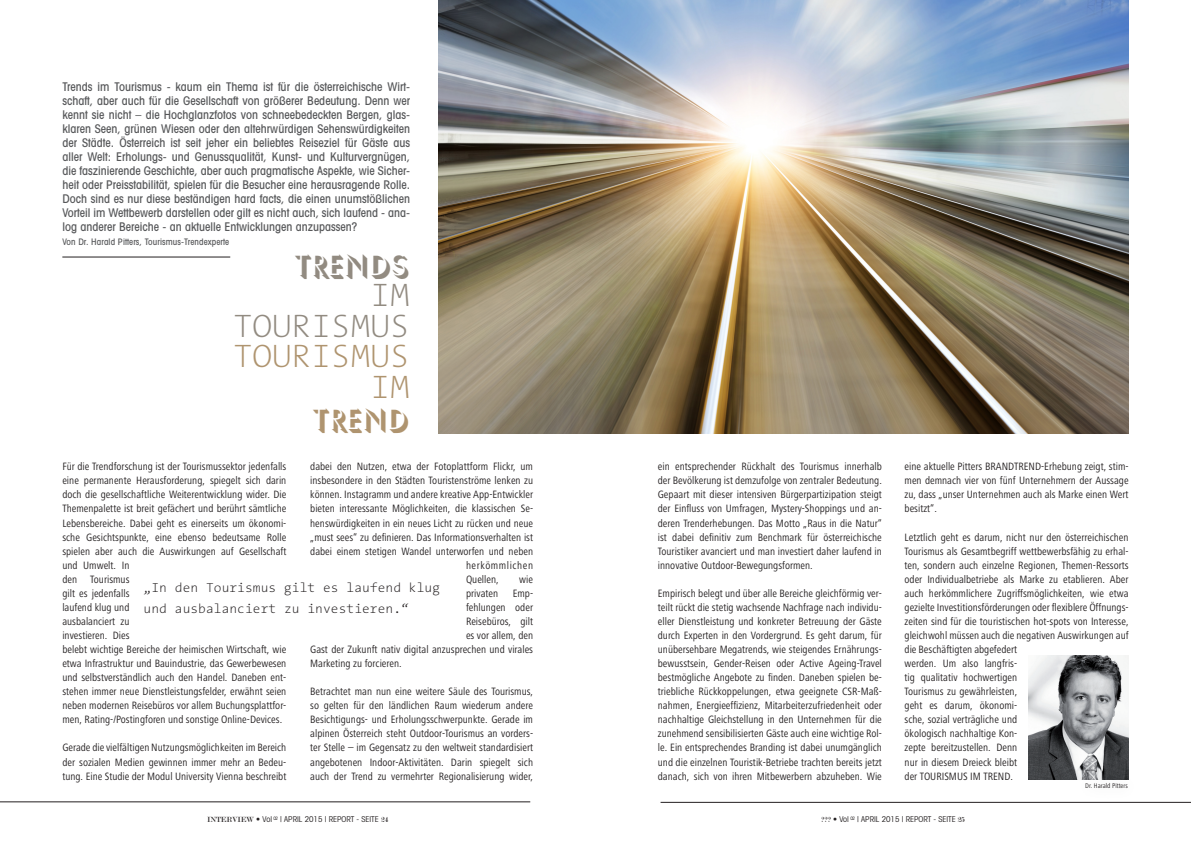
<style>
.page{position:relative;width:1191px;height:842px;background:#fff}
.page>*{position:absolute;margin:0;border:0;box-sizing:border-box;transform-origin:0 0}
.t1{font:200 32.7px "The Sans Mono";color:#928b81}
.t2{font:200 32.7px "The Sans Mono";color:#af946f}
.t3{font:32.7px "Umbra";color:#928b81}
.t4{font:32.7px "Umbra";color:#af946f}
.t5{font:200 13px/21px "The Sans Mono";color:#231f20}
.t6{font:500 condensed 12px/14px "Avant Garde";color:#57585a;text-align:justify}
.t7{font:condensed 11px/14.1px "Frutiger Next LT";color:#231f20;text-align:justify}
.t8{font:condensed 11px "Frutiger Next LT";letter-spacing:.05em;color:#231f20}
.t9{font:500 condensed 9px "Avant Garde";letter-spacing:.01em;color:#57585a}
.t10{font:condensed 8px "Avant Garde";color:#231f20}
.t11{font:condensed 7px "Frutiger Next LT";color:#231f20}
.s1{font-family:"Modern";font-stretch:normal}
</style>
<div class="page">
<hr style="left:660px;top:802px;width:531px;height:1px;background:#231f20">
<hr style="left:0;top:802px;width:530px;height:1px;background:#231f20">
<img style="left:438px;top:0;width:690px;height:434px">
<hr style="left:62px;top:257px;width:168px;height:1px;background:#231f20">
<img style="left:1028px;top:655px;width:100px;height:124px">
<div style="left:1074px;top:771px;width:66px;height:31px;background:#231f20;opacity:.22"></div>
<p class="t6" style="left:62px;top:79px;width:349px">Trends im Tourismus - kaum ein Thema ist für die österreichische Wirt&shy;schaft, aber auch für die Gesellschaft von größerer Bedeutung. Denn wer kennt sie nicht – die Hochglanzfotos von schneebedeckten Bergen, glas&shy;klaren Seen, grünen Wiesen oder den altehrwürdigen Sehenswürdigkeiten der Städte. Österreich ist seit jeher ein beliebtes Reiseziel für Gäste aus aller Welt: Erholungs- und Genussqualität, Kunst- und Kulturvergnügen, die faszinierende Geschichte, aber auch pragmatische Aspekte, wie Sicher&shy;heit oder Preisstabilität, spielen für die Besucher eine herausragende Rolle.<br>Doch sind es nur diese beständigen hard facts, die einen unumstößlichen Vorteil im Wettbewerb darstellen oder gilt es nicht auch, sich laufend - ana&shy;log anderer Bereiche - an aktuelle Entwicklungen anzupassen?</p>
<p class="t9" style="left:62px;top:236px;width:168px">Von Dr. Harald Pitters, Tourismus-Trendexperte</p>
<p class="t3" style="left:296px;top:246px;width:115px">TRENDS</p>
<p class="t1" style="left:370px;top:277px;width:41px">IM</p>
<p class="t1" style="left:233px;top:307px;width:178px">TOURISMUS</p>
<p class="t2" style="left:233px;top:338px;width:178px">TOURISMUS</p>
<p class="t2" style="left:370px;top:369px;width:41px">IM</p>
<p class="t4" style="left:315px;top:400px;width:97px">TREND</p>
<p class="t7" style="left:62px;top:460px;width:225px;text-align:left">Für die Trendforschung ist der Tourismussektor jedenfalls eine permanente Herausforderung, spiegelt sich darin doch die gesellschaftliche Weiterentwicklung wider. Die Themenpalette ist breit gefächert und berührt sämtliche Lebensbereiche. Dabei geht es einerseits um ökonomi&shy;sche Gesichtspunkte, eine ebenso bedeutsame Rolle spielen aber auch die Auswirkungen auf Gesellschaft und Umwelt. In<br>den Tourismus<br>gilt es jedenfalls<br>laufend klug und<br>ausbalanciert zu<br>investieren. Dies<br>belebt wichtige Bereiche der heimischen Wirtschaft, wie etwa Infrastruktur und Bauindustrie, das Gewerbewesen und selbstverständlich auch den Handel. Daneben ent&shy;stehen immer neue Dienstleistungsfelder, erwähnt seien neben modernen Reisebüros vor allem Buchungsplattfor&shy;men, Rating-/Postingforen und sonstige Online-Devices.</p>
<p class="t7" style="left:62px;top:741px;width:225px">Gerade die vielfältigen Nutzungsmöglichkeiten im Bereich der sozialen Medien gewinnen immer mehr an Bedeu&shy;tung. Eine Studie der Modul University Vienna beschreibt</p>
<p class="t7" style="left:310px;top:460px;width:224px">dabei den Nutzen, etwa der Fotoplattform Flickr, um</p>
<p class="t7" style="left:310px;top:474px;width:224px">insbesondere in den Städten Touristenströme lenken zu</p>
<p class="t7" style="left:310px;top:488px;width:224px">können. Instagramm und andere kreative App-Entwickler</p>
<p class="t7" style="left:310px;top:502px;width:224px">bieten interessante Möglichkeiten, die klassischen Se-</p>
<p class="t7" style="left:310px;top:516px;width:224px">henswürdigkeiten in ein neues Licht zu rücken und neue</p>
<p class="t7" style="left:310px;top:530px;width:224px">„must sees“ zu definieren. Das Informationsverhalten ist</p>
<p class="t7" style="left:310px;top:544px;width:224px">dabei einem stetigen Wandel unterworfen und neben</p>
<p class="t8" style="left:466px;top:559px;width:69px">herkömmlichen</p>
<p class="t7" style="left:466px;top:572px;width:34px">Quellen,</p>
<p class="t7" style="left:519px;top:572px;width:15px">wie</p>
<p class="t7" style="left:466px;top:586px;width:34px">privaten</p>
<p class="t7" style="left:512px;top:586px;width:22px">Emp-</p>
<p class="t7" style="left:466px;top:600px;width:69px">fehlungen oder</p>
<p class="t7" style="left:466px;top:614px;width:69px">Reisebüros, gilt</p>
<p class="t7" style="left:466px;top:628px;width:69px">es vor allem, den</p>
<p class="t7" style="left:310px;top:642px;width:224px">Gast der Zukunft nativ digital anzusprechen und virales</p>
<p class="t7" style="left:310px;top:656px;width:93px">Marketing zu forcieren.</p>
<p class="t7" style="left:310px;top:685px;width:224px">Betrachtet man nun eine weitere Säule des Tourismus, so gelten für den ländlichen Raum wiederum andere Besichtigungs- und Erholungsschwerpunkte. Gerade im alpinen Österreich steht Outdoor-Tourismus an vorders&shy;ter Stelle – im Gegensatz zu den weltweit standardisiert angebotenen Indoor-Aktivitäten. Darin spiegelt sich auch der Trend zu vermehrter Regionalisierung wider,</p>
<p class="t5" style="left:144px;top:578px;width:298px">„In den Tourismus gilt es laufend klug und ausbalanciert zu investieren.“</p>
<p class="t10" style="left:207px;top:815px;width:183px"><span class="s1">INTERVIEW</span> • Vol <sup>02</sup> | APRIL 2015 | REPORT - SEITE <span class="s1">24</span></p>
<p class="t7" style="left:658px;top:460px;width:225px">ein entsprechender Rückhalt des Tourismus innerhalb der Bevölkerung ist demzufolge von zentraler Bedeutung.<br>Gepaart mit dieser intensiven Bürgerpartizipation steigt der Einfluss von Umfragen, Mystery-Shoppings und an&shy;deren Trenderhebungen. Das Motto „Raus in die Natur“ ist dabei definitiv zum Benchmark für österreichische Touristiker avanciert und man investiert daher laufend in innovative Outdoor-Bewegungsformen.</p>
<p class="t7" style="left:658px;top:586px;width:225px">Empirisch belegt und über alle Bereiche gleichförmig ver&shy;teilt rückt die stetig wachsende Nachfrage nach individu&shy;eller Dienstleistung und konkreter Betreuung der Gäste durch Experten in den Vordergrund. Es geht darum, für unübersehbare Megatrends, wie steigendes Ernährungs&shy;bewusstsein, Gender-Reisen oder Active Ageing-Travel bestmögliche Angebote zu finden. Daneben spielen be&shy;triebliche Rückkoppelungen, etwa geeignete CSR-Maß&shy;nahmen, Energieeffizienz, Mitarbeiterzufriedenheit oder nachhaltige Gleichstellung in den Unternehmen für die zunehmend sensibilisierten Gäste auch eine wichtige Rol&shy;le. Ein entsprechendes Branding ist dabei unumgänglich und die einzelnen Touristik-Betriebe trachten bereits jetzt danach, sich von ihren Mitbewerbern abzuheben. Wie</p>
<p class="t7" style="left:904px;top:460px;width:225px">eine aktuelle Pitters BRANDTREND-Erhebung zeigt, stim&shy;men demnach vier von fünf Unternehmern der Aussage zu, dass „unser Unternehmen auch als Marke einen Wert besitzt“.</p>
<p class="t7" style="left:904px;top:530px;width:225px;text-align:left">Letztlich geht es darum, nicht nur den österreichischen Tourismus als Gesamtbegriff wettbewerbsfähig zu erhal&shy;ten, sondern auch einzelne Regionen, Themen-Ressorts oder Individualbetriebe als Marke zu etablieren. Aber auch herkömmlichere Zugriffsmöglichkeiten, wie etwa gezielte Investitionsförderungen oder flexiblere Öffnungs&shy;zeiten sind für die touristischen hot-spots von Interesse, gleichwohl müssen auch die negativen Auswirkungen auf die Beschäftigten abgefedert<br>werden. Um also langfris-<br>tig qualitativ hochwertigen<br>Tourismus zu gewährleisten,<br>geht es darum, ökonomi-<br>sche, sozial verträgliche und<br>ökologisch nachhaltige Kon-<br>zepte bereitzustellen. Denn<br>nur in diesem Dreieck bleibt<br>der TOURISMUS IM TREND.</p>
<p class="t11" style="left:1085px;top:782px;width:44px">Dr. Harald Pitters</p>
<p class="t10" style="left:821px;top:815px;width:145px"><span class="s1">???</span> • Vol <sup>02</sup> | APRIL 2015 | REPORT - SEITE <span class="s1">25</span></p>
</div>
